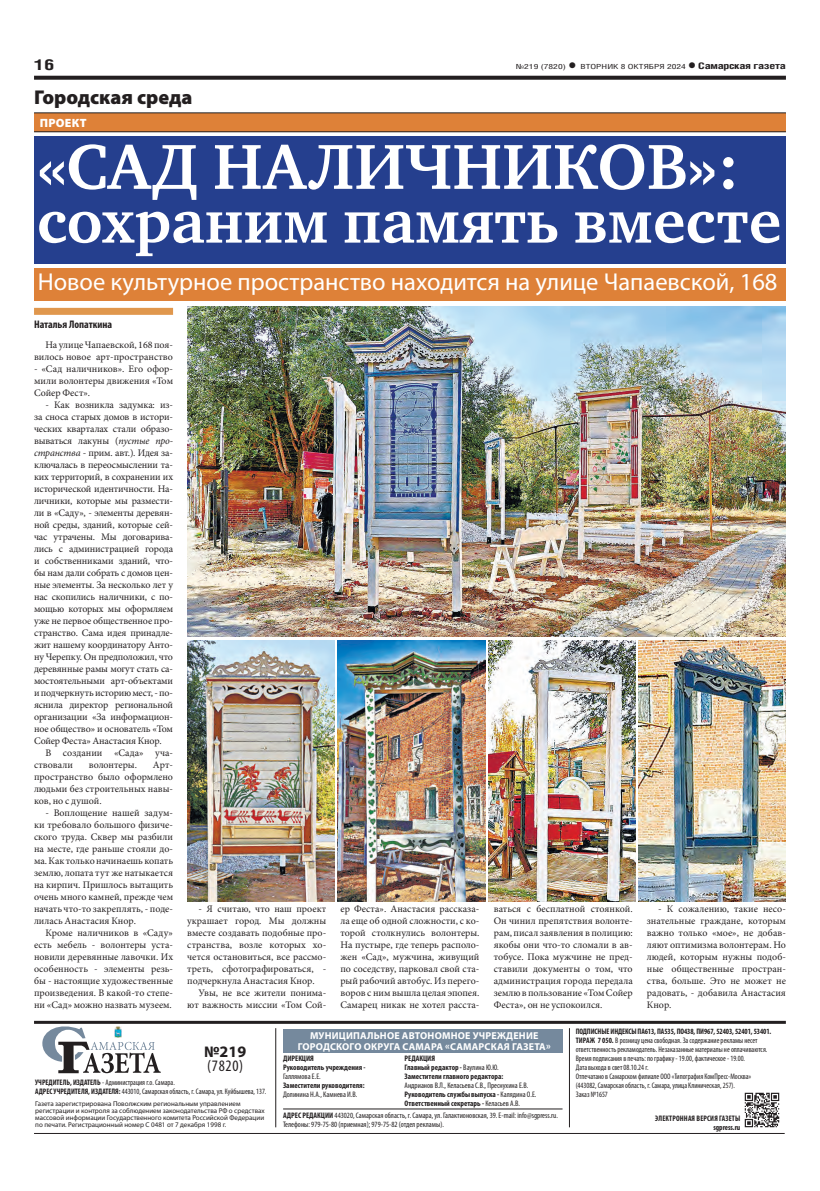
<style>
.page{position:relative;width:820px;height:1191px;background:#fff}
.page>*{position:absolute;margin:0;border:0;box-sizing:border-box;transform-origin:0 0}
.ЗАГОЛОВОК{font:700 65.1px "Charter C";color:#fff}
.ЗАГОЛОВОК-2{font:700 62px "Charter C";color:#fff}
.ПОДЗАГОЛОВОК{font:24.5px "Myriad Pro";color:#fff}
.КОЛОНТИТУЛ{font:900 20px "Myriad Pro";color:#231f20}
.t1{font:condensed 16px "Myriad Pro";color:#231f20}
.t2{font:700 16px "Myriad Pro";color:#231f20}
.t3{font:700 15px "Helios Cond";color:#231f20;scale:1.4 1}
.РУБРИКА{font:900 12px "Myriad Pro";letter-spacing:.02em;color:#fff}
.АВТОР_цвет{font:700 condensed 11px "Myriad Pro";color:#231f20}
.ОСНОВНОЙ{font:10px/12px "Minion Pro";color:#231f20;text-align:justify}
.t4{font:700 10px/11px "Myriad Pro";letter-spacing:.02em;color:#fff;text-align:center}
.t5{font:700 9px "Helios Cond";letter-spacing:-.02em;color:#231f20;scale:1.4 1}
.t6{font:condensed 8px/9px "Myriad Pro";color:#231f20;scale:.95 1}
.t7{font:condensed 8px/9px "Myriad Pro";color:#231f20}
.t8{font:700 condensed 8px/9px "Myriad Pro";color:#231f20}
.t9{font:700 condensed 8px "Myriad Pro";color:#231f20;scale:.95 1}
.t10{font:700 condensed 8px "Myriad Pro";letter-spacing:.02em;color:#231f20;scale:.95 1}
.t11{font:7px/7px "Myriad Pro";color:#231f20}
.t12{font:7px "Helios Cond";color:#231f20;scale:1.4 1}
.s1{font-weight:700;font-size:16px}
.s2{font-size:16px}
.s3{font-style:italic}
.s4{font-weight:400}
.s5{font-weight:700}
</style>
<div class="page">
<svg style="left:34px;top:76px;width:751px;height:4px;fill:#231f20"></svg>
<div style="left:34px;top:113px;width:751px;height:19px;background:#de8138"></div>
<hr style="left:34px;top:113px;width:751px;height:1px;background:#231f20">
<hr style="left:34px;top:131px;width:751px;height:1px;background:#231f20">
<svg style="left:42px;top:1023px;width:119px;height:50px"></svg>
<img style="left:744px;top:1092px;width:36px;height:36px">
<hr style="left:283px;top:1108px;width:279px;height:1px;background:#231f20">
<hr style="left:275px;top:1028px;width:1px;height:99px;background:#231f20">
<hr style="left:569px;top:1028px;width:1px;height:99px;background:#231f20">
<hr style="left:34px;top:1020px;width:751px;height:3px;background:#231f20">
<hr style="left:34px;top:1133px;width:750px;height:1px;background:#231f20">
<div style="left:283px;top:1029px;width:279px;height:23px;background:#75899d"></div>
<div style="left:34px;top:136px;width:751px;height:128px;background:#253f8e"></div>
<div style="left:34px;top:268px;width:751px;height:32px;background:#de8138"></div>
<div style="left:34px;top:308px;width:139px;height:7px;background:#e0974d"></div>
<img style="left:187px;top:640px;width:148px;height:261px">
<img style="left:337px;top:640px;width:148px;height:261px">
<img style="left:488px;top:640px;width:147px;height:261px">
<img style="left:638px;top:640px;width:147px;height:261px">
<img style="left:187px;top:307px;width:598px;height:330px">
<p class="t3" style="left:34px;top:55px;width:16px">16</p>
<p class="t12" style="left:515px;top:63px;width:123px">№219 (7820) <span class="s1">•</span> ВТОРНИК 8 ОКТЯБРЯ 2024</p>
<p class="t5" style="left:687px;top:61px;width:72px"><span class="s2">•</span> Самарская газета</p>
<p class="КОЛОНТИТУЛ" style="left:34px;top:85px;width:160px">Городская среда</p>
<p class="РУБРИКА" style="left:40px;top:116px;width:48px">ПРОЕКТ</p>
<p class="ЗАГОЛОВОК" style="left:37px;top:131px;width:703px">«САД НАЛИЧНИКОВ»:</p>
<p class="ЗАГОЛОВОК-2" style="left:37px;top:188px;width:745px">сохраним память вместе</p>
<p class="ПОДЗАГОЛОВОК" style="left:38px;top:266px;width:740px">Новое культурное пространство находится на улице Чапаевской, 168</p>
<p class="АВТОР_цвет" style="left:34px;top:318px;width:79px">Наталья Лопаткина</p>
<p class="ОСНОВНОЙ" style="left:34px;top:339px;width:140px;text-align:right">На улице Чапаевской, 168 поя&shy;вилось новое арт-пространство</p>
<p class="ОСНОВНОЙ" style="left:34px;top:363px;width:140px">- «Сад наличников». Его офор&shy;мили волонтеры движения «Том Сойер Фест».</p>
<p class="ОСНОВНОЙ" style="left:34px;top:399px;width:140px;text-indent:11px">- Как возникла задумка: из&shy;за сноса старых домов в истори&shy;ческих кварталах стали образо&shy;вываться лакуны (<span class="s3">пустые про&shy;странства</span> - прим. авт.). Идея за&shy;ключалась в переосмыслении та&shy;ких территорий, в сохранении их исторической идентичности. На&shy;личники, которые мы размести&shy;ли в «Саду», - элементы деревян&shy;ной среды, зданий, которые сей&shy;час утрачены. Мы договарива&shy;лись с администрацией города и собственниками зданий, что&shy;бы нам дали собрать с домов цен&shy;ные элементы. За несколько лет у нас скопились наличники, с по&shy;мощью которых мы оформляем уже не первое общественное про&shy;странство. Сама идея принадле&shy;жит нашему координатору Анто&shy;ну Черепку. Он предположил, что деревянные рамы могут стать са&shy;мостоятельными арт-объектами и подчеркнуть историю мест, - по&shy;яснила директор региональной организации «За информацион&shy;ное общество» и основатель «Том Сойер Феста» Анастасия Кнор.</p>
<p class="ОСНОВНОЙ" style="left:34px;top:747px;width:140px;text-indent:11px">В создании «Сада» уча&shy;ствовали</p>
<p class="ОСНОВНОЙ" style="left:34px;top:759px;width:140px;text-indent:119px">Арт&shy;пространство было оформлено людьми без строительных навы&shy;ков, но с душой.</p>
<p class="ОСНОВНОЙ" style="left:34px;top:807px;width:140px;text-indent:11px">- Воплощение нашей задум&shy;ки требовало большого физиче&shy;ского труда. Сквер мы разбили на месте, где раньше стояли до&shy;ма. Как только начинаешь копать землю, лопата тут же натыкается на кирпич. Пришлось вытащить очень много камней, прежде чем начать что-то закреплять, - поде&shy;лилась Анастасия Кнор.</p>
<p class="ОСНОВНОЙ" style="left:34px;top:927px;width:140px;text-indent:11px">Кроме наличников в «Саду» есть мебель - волонтеры уста&shy;новили деревянные лавочки. Их особенность - элементы резь&shy;бы - настоящие художественные произведения. В какой-то степе&shy;ни «Сад» можно назвать музеем.</p>
<p class="ОСНОВНОЙ" style="left:89px;top:759px;width:50px">волонтеры.</p>
<p class="ОСНОВНОЙ" style="left:340px;top:903px;width:140px">ер Феста». Анастасия рассказа&shy;ла еще об одной сложности, с ко&shy;торой столкнулись волонтеры.<br>На пустыре, где теперь располо&shy;жен «Сад», мужчина, живущий по соседству, парковал свой ста&shy;рый рабочий автобус. Из перего&shy;воров с ним вышла целая эпопея.<br>Самарец никак не хотел расста-</p>
<p class="ОСНОВНОЙ" style="left:493px;top:903px;width:140px">ваться с бесплатной стоянкой.<br>Он чинил препятствия волонте&shy;рам, писал заявления в полицию: якобы они что-то сломали в ав&shy;тобусе. Пока мужчине не пред&shy;ставили документы о том, что администрация города передала землю в пользование «Том Сойер Феста», он не успокоился.</p>
<p class="ОСНОВНОЙ" style="left:646px;top:903px;width:140px;text-indent:11px">- К сожалению, такие несо&shy;знательные граждане, которым важно только «мое», не добав&shy;ляют оптимизма волонтерам. Но людей, которым нужны подоб&shy;ные общественные простран&shy;ства, больше. Это не может не радовать, - добавила Анастасия Кнор.</p>
<p class="ОСНОВНОЙ" style="left:187px;top:903px;width:140px;text-indent:11px">- Я считаю, что наш проект украшает город. Мы должны вместе создавать подобные про&shy;странства, возле которых хо&shy;чется остановиться, все рассмо&shy;треть, сфотографироваться, - подчеркнула Анастасия Кнор.</p>
<p class="ОСНОВНОЙ" style="left:187px;top:987px;width:140px;text-align:right">Увы, не все жители понима&shy;ют важность миссии «Том Сой-</p>
<p class="t4" style="left:297px;top:1029px;width:254px">МУНИЦИПАЛЬНОЕ АВТОНОМНОЕ УЧРЕЖДЕНИЕ<br>ГОРОДСКОГО ОКРУГА САМАРА «САМАРСКАЯ ГАЗЕТА»</p>
<p class="t8" style="left:404px;top:1053px;width:32px">РЕДАКЦИЯ</p>
<p class="t8" style="left:404px;top:1062px;width:96px">Главный редактор - <span class="s4">Ваулина Ю.Ю.</span></p>
<p class="t7" style="left:404px;top:1071px;width:125px"><span class="s5">Заместители главного редактора:<br></span>Андрианов В.Л., Келасьева С.В., Преснухина Е.В.</p>
<p class="t8" style="left:404px;top:1089px;width:133px">Руководитель службы выпуска - <span class="s4">Калядина О.Е.</span></p>
<p class="t8" style="left:404px;top:1098px;width:117px">Ответственный секретарь - <span class="s4">Келасьев А.В.</span></p>
<p class="t2" style="left:204px;top:1041px;width:44px">№219</p>
<p class="t1" style="left:207px;top:1055px;width:38px">(7820)</p>
<p class="t8" style="left:283px;top:1053px;width:32px">ДИРЕКЦИЯ</p>
<p class="t8" style="left:283px;top:1062px;width:84px">Руководитель учреждения -<br><span class="s4">Галлямова Е.Е.</span></p>
<p class="t8" style="left:283px;top:1080px;width:83px">Заместители руководителя:<br><span class="s4">Долинина Н.А., Камнева И.В.</span></p>
<p class="t6" style="left:35px;top:1077px;width:148px"><span class="s5">УЧРЕДИТЕЛЬ, ИЗДАТЕЛЬ</span> - Администрация г.о. Самара.</p>
<p class="t6" style="left:35px;top:1086px;width:245px"><span class="s5">АДРЕС УЧРЕДИТЕЛЯ, ИЗДАТЕЛЯ:</span> 443010, Самарская область, г. Самара, ул. Куйбышева, 137.</p>
<p class="t11" style="left:35px;top:1100px;width:231px">Газета зарегистрирована Поволжским региональным управлением регистрации и контроля за соблюдением законодательства РФ о средствах массовой информации Государственного комитета Российской Федерации по печати. Регистрационный номер С 0481 от 7 декабря 1998 г.</p>
<p class="t7" style="left:283px;top:1110px;width:276px"><span class="s5">АДРЕС РЕДАКЦИИ</span> 443020, Самарская область, г. Самара, ул. Галактионовская, 39. E-mail: info@sgpress.ru.</p>
<p class="t7" style="left:283px;top:1119px;width:162px">Телефоны: 979-75-80 (приемная); 979-75-82 (отдел рекламы).</p>
<p class="t9" style="left:575px;top:1026px;width:207px">ПОДПИСНЫЕ ИНДЕКСЫ ПА613, ПА535, ПО438, ПИ967, 52403, 52401, 53401.</p>
<p class="t6" style="left:575px;top:1036px;width:203px"><span class="s5">ТИРАЖ 7 050.</span> В розницу цена свободная. За содержание рекламы несет ответственность рекламодатель. Незаказанные материалы не оплачиваются.</p>
<p class="t6" style="left:575px;top:1054px;width:180px">Время подписания в печать: по графику - 19.00, фактическое - 19.00.</p>
<p class="t6" style="left:575px;top:1063px;width:78px">Дата выхода в свет 08.10.24 г.</p>
<p class="t6" style="left:575px;top:1072px;width:186px">Отпечатано в Самарском филиале ООО «Типография КомПресс-Москва»</p>
<p class="t6" style="left:575px;top:1081px;width:169px">(443082, Самарская область, г. Самара, улица Клиническая, 257).<br>Заказ №1657</p>
<p class="t10" style="left:655px;top:1113px;width:91px">ЭЛЕКТРОННАЯ ВЕРСИЯ ГАЗЕТЫ</p>
<p class="t9" style="left:713px;top:1122px;width:30px">sgpress.ru</p>
</div>
